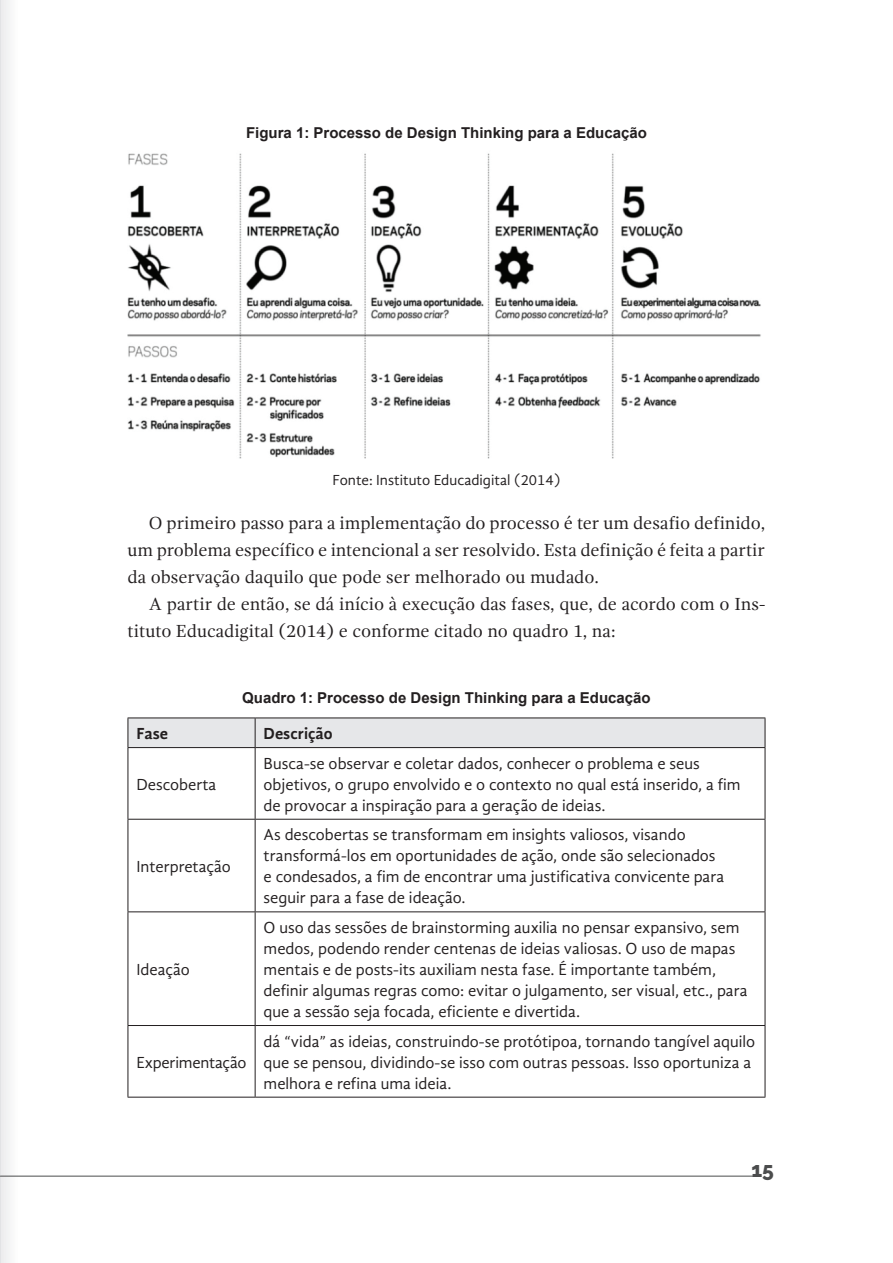
<style>
.page{position:relative;width:893px;height:1263px;background:#fff}
.page>*{position:absolute;margin:0;border:0;box-sizing:border-box;transform-origin:0 0}
.t1{font:800 21px "Raleway";color:#4b4c4d}
.t2{font:18px/27px "Gandhi Serif";color:#231f20;text-align:justify}
.t3{font:16.5px/21px "Gandhi Sans";color:#231f20}
.t4{font:700 16.5px "Gandhi Sans";color:#231f20}
.t5{font:700 15px "Arial";color:#231f20}
.t6{font:15px "Gandhi Sans";color:#231f20}
</style>
<div class="page">
<img style="left:0;top:0;width:18px;height:1263px">
<hr style="left:0;top:1176px;width:754px;height:1px;background:#4b4c4d">
<img style="left:128px;top:153px;width:633px;height:305px">
<hr style="left:255px;top:748px;width:1px;height:71px;background:#231f20">
<hr style="left:255px;top:819px;width:1px;height:92px;background:#231f20">
<hr style="left:255px;top:912px;width:1px;height:113px;background:#231f20">
<hr style="left:255px;top:1026px;width:1px;height:71px;background:#231f20">
<hr style="left:128px;top:748px;width:1px;height:71px;background:#231f20">
<hr style="left:765px;top:748px;width:1px;height:71px;background:#231f20">
<hr style="left:128px;top:819px;width:127px;height:1px;background:#231f20">
<hr style="left:128px;top:819px;width:1px;height:92px;background:#231f20">
<hr style="left:255px;top:819px;width:510px;height:1px;background:#231f20">
<hr style="left:765px;top:819px;width:1px;height:92px;background:#231f20">
<hr style="left:128px;top:911px;width:127px;height:1px;background:#231f20">
<hr style="left:128px;top:912px;width:1px;height:113px;background:#231f20">
<hr style="left:255px;top:911px;width:510px;height:1px;background:#231f20">
<hr style="left:765px;top:912px;width:1px;height:113px;background:#231f20">
<hr style="left:128px;top:1025px;width:127px;height:1px;background:#231f20">
<hr style="left:128px;top:1026px;width:1px;height:71px;background:#231f20">
<hr style="left:255px;top:1025px;width:510px;height:1px;background:#231f20">
<hr style="left:765px;top:1026px;width:1px;height:71px;background:#231f20">
<hr style="left:128px;top:1097px;width:127px;height:1px;background:#231f20">
<hr style="left:255px;top:1097px;width:510px;height:1px;background:#231f20">
<hr style="left:128px;top:717px;width:127px;height:1px;background:#231f20">
<hr style="left:255px;top:717px;width:510px;height:1px;background:#231f20">
<div style="left:128px;top:718px;width:638px;height:29px;background:#e6e7e9"></div>
<hr style="left:128px;top:747px;width:127px;height:1px;background:#231f20">
<hr style="left:255px;top:747px;width:510px;height:1px;background:#231f20">
<p class="t5" style="left:246px;top:123px;width:402px">Figura 1: Processo de Design Thinking para a Educação</p>
<p class="t6" style="left:333px;top:471px;width:229px">Fonte: Instituto Educadigital (2014)</p>
<p class="t2" style="left:128px;top:509px;width:639px;text-indent:21px">O primeiro passo para a implementação do processo é ter um desafio definido, um problema específico e intencional a ser resolvido. Esta definição é feita a partir da observação daquilo que pode ser melhorado ou mudado.</p>
<p class="t2" style="left:128px;top:590px;width:639px;text-indent:21px">A partir de então, se dá início à execução das fases, que, de acordo com o Ins&shy;tituto Educadigital (2014) e conforme citado no quadro 1, na:</p>
<p class="t5" style="left:242px;top:687px;width:410px">Quadro 1: Processo de Design Thinking para a Educação</p>
<p class="t4" style="left:136px;top:724px;width:33px">Fase</p>
<p class="t4" style="left:264px;top:724px;width:70px">Descrição</p>
<p class="t3" style="left:136px;top:774px;width:82px">Descoberta</p>
<p class="t3" style="left:264px;top:753px;width:478px">Busca-se observar e coletar dados, conhecer o problema e seus objetivos, o grupo envolvido e o contexto no qual está inserido, a fim de provocar a inspiração para a geração de ideias.</p>
<p class="t3" style="left:136px;top:856px;width:96px">Interpretação</p>
<p class="t3" style="left:136px;top:959px;width:55px">Ideação</p>
<p class="t3" style="left:136px;top:1052px;width:112px">Experimentação</p>
<p class="t3" style="left:264px;top:824px;width:462px">As descobertas se transformam em insights valiosos, visando transformá-los em oportunidades de ação, onde são selecionados e condesados, a fim de encontrar uma justificativa convicente para seguir para a fase de ideação.</p>
<p class="t3" style="left:264px;top:917px;width:486px">O uso das sessões de brainstorming auxilia no pensar expansivo, sem medos, podendo render centenas de ideias valiosas. O uso de mapas mentais e de posts-its auxiliam nesta fase. É importante também, definir algumas regras como: evitar o julgamento, ser visual, etc., para que a sessão seja focada, eficiente e divertida.</p>
<p class="t3" style="left:264px;top:1031px;width:493px">dá “vida” as ideias, construindo-se protótipoa, tornando tangível aquilo que se pensou, dividindo-se isso com outras pessoas. Isso oportuniza a melhora e refina uma ideia.</p>
<p class="t1" style="left:751px;top:1157px;width:24px">15</p>
</div>
